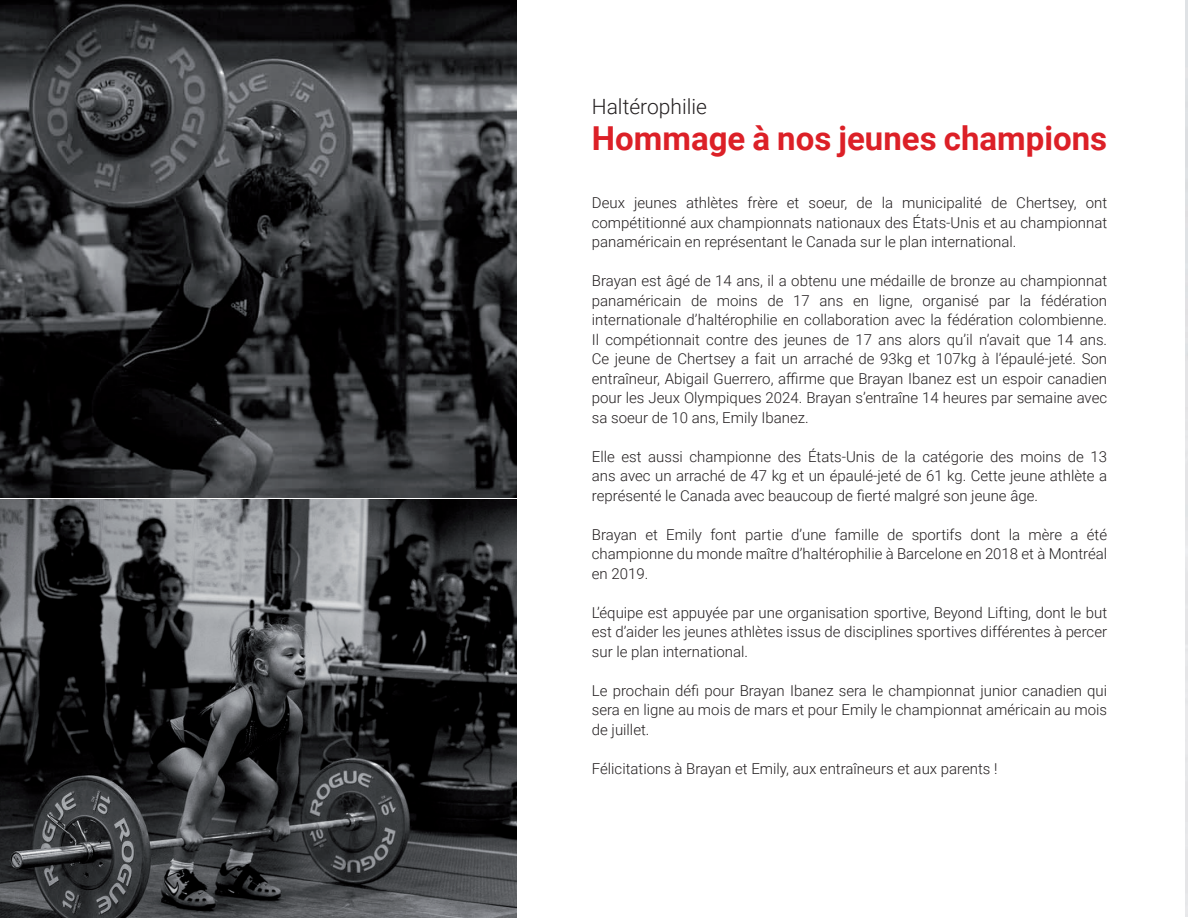
<style>
.page{position:relative;width:1188px;height:918px;background:#fff}
.page>*{position:absolute;margin:0;border:0;box-sizing:border-box;transform-origin:0 0}
.t1{font:700 33px "Roboto";color:#dc2027}
.t2{font:300 21px "Roboto";color:#231f20}
.t3{font:300 15px/19.5px "Roboto";color:#231f20;text-align:justify}
</style>
<div class="page">
<img style="left:0;top:499px;width:516px;height:419px">
<img style="left:0;top:0;width:516px;height:497px">
<h2 class="t2" style="left:592px;top:91px;width:117px">Haltérophilie</h2>
<h1 class="t1" style="left:592px;top:115px;width:517px">Hommage à nos jeunes champions</h1>
<p class="t3" style="left:592px;top:192px;width:517px">Deux jeunes athlètes frère et soeur, de la municipalité de Chertsey, ont compétitionné aux championnats nationaux des États-Unis et au championnat panaméricain en représentant le Canada sur le plan international.</p>
<p class="t3" style="left:592px;top:270px;width:517px">Brayan est âgé de 14 ans, il a obtenu une médaille de bronze au championnat panaméricain de moins de 17 ans en ligne, organisé par la fédération internationale d’haltérophilie en collaboration avec la fédération colombienne.<br>Il compétionnait contre des jeunes de 17 ans alors qu’il n’avait que 14 ans.<br>Ce jeune de Chertsey a fait un arraché de 93kg et 107kg à l’épaulé-jeté. Son entraîneur, Abigail Guerrero, affirme que Brayan Ibanez est un espoir canadien pour les Jeux Olympiques 2024. Brayan s’entraîne 14 heures par semaine avec sa soeur de 10 ans, Emily Ibanez.</p>
<p class="t3" style="left:592px;top:446px;width:517px">Elle est aussi championne des États-Unis de la catégorie des moins de 13 ans avec un arraché de 47 kg et un épaulé-jeté de 61 kg. Cette jeune athlète a représenté le Canada avec beaucoup de fierté malgré son jeune âge.</p>
<p class="t3" style="left:592px;top:524px;width:517px">Brayan et Emily font partie d’une famille de sportifs dont la mère a été championne du monde maître d’haltérophilie à Barcelone en 2018 et à Montréal en 2019.</p>
<p class="t3" style="left:592px;top:602px;width:517px">L’équipe est appuyée par une organisation sportive, Beyond Lifting, dont le but est d’aider les jeunes athlètes issus de disciplines sportives différentes à percer sur le plan international.</p>
<p class="t3" style="left:592px;top:680px;width:517px">Le prochain défi pour Brayan Ibanez sera le championnat junior canadien qui sera en ligne au mois de mars et pour Emily le championnat américain au mois de juillet.</p>
<p class="t3" style="left:592px;top:758px;width:407px">Félicitations à Brayan et Emily, aux entraîneurs et aux parents !</p>
</div>
